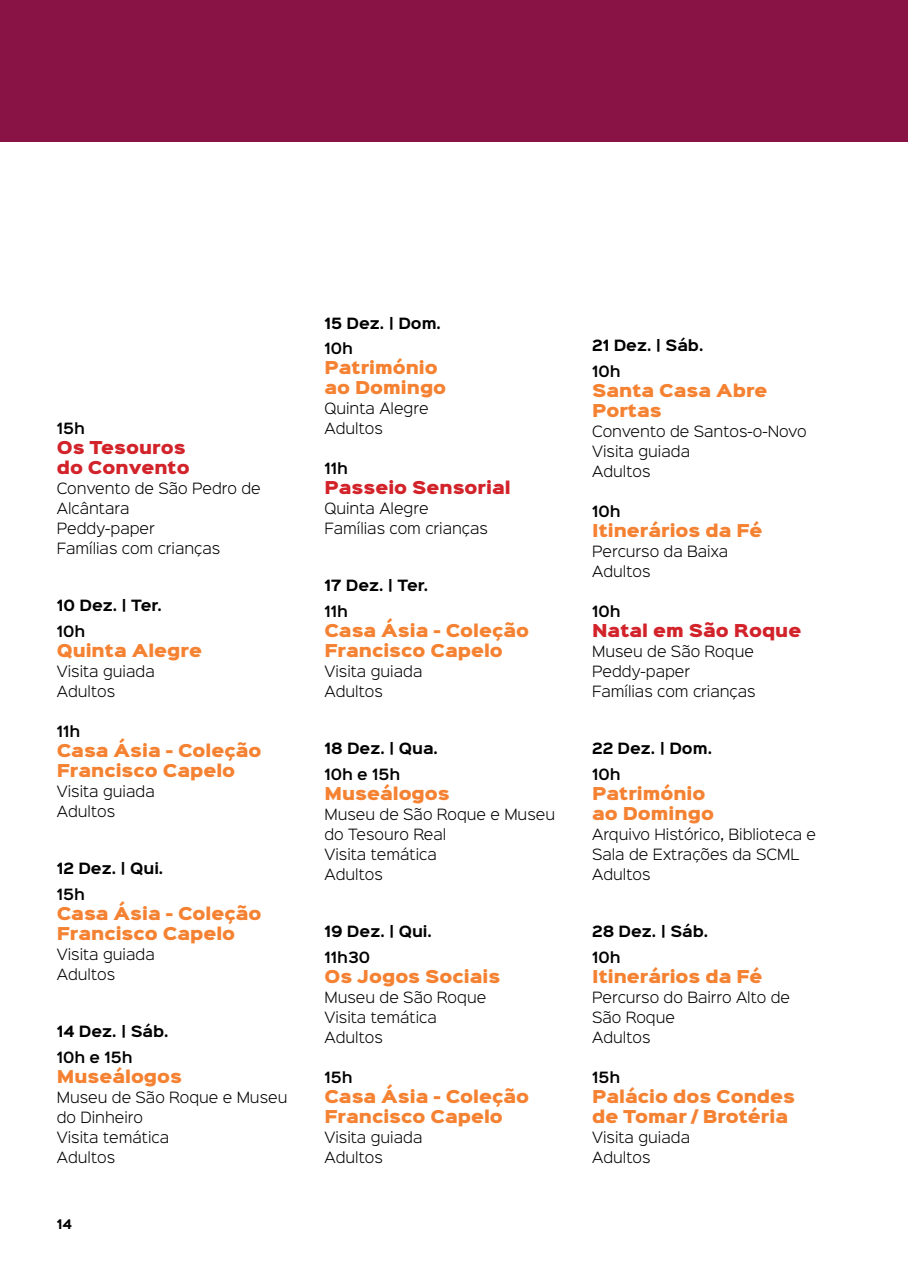
<style>
.page{position:relative;width:908px;height:1276px;background:#fff}
.page>*{position:absolute;margin:0;border:0;box-sizing:border-box;transform-origin:0 0}
.t1{font:16px/20px "Sinkin Sans 900 X Black";color:#f58232}
.t2{font:16px/20px "Sinkin Sans 900 X Black";color:#d2232a}
.t3{font:300 14px/20px "Sinkin Sans 300";color:#000}
.t4{font:700 14px "Sinkin Sans 700";color:#000}
.t5{font:600 14px "Sinkin Sans 600";color:#000}
.t6{font:700 12px "Sinkin Sans 700";color:#000}
</style>
<div class="page">
<div style="left:0;top:0;width:907px;height:142px;background:#891345"></div>
<p class="t5" style="left:57px;top:416px;width:30px">15h</p>
<p class="t2" style="left:57px;top:439px;width:134px">Os Tesouros do Convento</p>
<p class="t3" style="left:57px;top:478px;width:205px">Convento de São Pedro de<br>Alcântara<br>Peddy-paper<br>Famílias com crianças</p>
<p class="t4" style="left:57px;top:598px;width:107px">10 Dez. | Ter.</p>
<p class="t5" style="left:57px;top:619px;width:30px">10h</p>
<p class="t1" style="left:57px;top:641px;width:147px">Quinta Alegre</p>
<p class="t3" style="left:57px;top:660px;width:99px">Visita guiada<br>Adultos</p>
<p class="t5" style="left:57px;top:719px;width:25px">11h</p>
<p class="t1" style="left:57px;top:741px;width:206px">Casa Ásia - Coleção<br>Francisco Capelo</p>
<p class="t3" style="left:57px;top:780px;width:99px">Visita guiada<br>Adultos</p>
<p class="t4" style="left:57px;top:861px;width:108px">12 Dez. | Qui.</p>
<p class="t5" style="left:57px;top:882px;width:30px">15h</p>
<p class="t1" style="left:57px;top:904px;width:206px">Casa Ásia - Coleção<br>Francisco Capelo</p>
<p class="t3" style="left:57px;top:943px;width:99px">Visita guiada<br>Adultos</p>
<p class="t4" style="left:57px;top:1024px;width:113px">14 Dez. | Sáb.</p>
<p class="t5" style="left:57px;top:1044px;width:77px">10h e 15h</p>
<p class="t1" style="left:57px;top:1067px;width:127px">Museálogos</p>
<p class="t3" style="left:57px;top:1086px;width:232px">Museu de São Roque e Museu do Dinheiro<br>Visita temática<br>Adultos</p>
<p class="t6" style="left:57px;top:1217px;width:17px">14</p>
<p class="t4" style="left:324px;top:315px;width:118px">15 Dez. | Dom.</p>
<p class="t5" style="left:324px;top:336px;width:30px">10h</p>
<p class="t1" style="left:324px;top:359px;width:123px">Património ao Domingo</p>
<p class="t3" style="left:324px;top:398px;width:106px">Quinta Alegre<br>Adultos</p>
<p class="t5" style="left:324px;top:456px;width:25px">11h</p>
<p class="t2" style="left:324px;top:479px;width:188px">Passeio Sensorial</p>
<p class="t3" style="left:324px;top:498px;width:165px">Quinta Alegre<br>Famílias com crianças</p>
<p class="t4" style="left:324px;top:578px;width:105px">17 Dez. | Ter.</p>
<p class="t5" style="left:324px;top:599px;width:25px">11h</p>
<p class="t1" style="left:324px;top:621px;width:206px">Casa Ásia - Coleção<br>Francisco Capelo</p>
<p class="t3" style="left:324px;top:660px;width:99px">Visita guiada<br>Adultos</p>
<p class="t4" style="left:324px;top:741px;width:115px">18 Dez. | Qua.</p>
<p class="t5" style="left:324px;top:762px;width:77px">10h e 15h</p>
<p class="t1" style="left:324px;top:784px;width:127px">Museálogos</p>
<p class="t3" style="left:324px;top:803px;width:232px">Museu de São Roque e Museu do Tesouro Real<br>Visita temática<br>Adultos</p>
<p class="t4" style="left:324px;top:924px;width:109px">19 Dez. | Qui.</p>
<p class="t5" style="left:324px;top:944px;width:47px">11h30</p>
<p class="t1" style="left:324px;top:967px;width:177px">Os Jogos Sociais</p>
<p class="t3" style="left:324px;top:986px;width:163px">Museu de São Roque<br>Visita temática<br>Adultos</p>
<p class="t5" style="left:324px;top:1064px;width:30px">15h</p>
<p class="t1" style="left:324px;top:1087px;width:206px">Casa Ásia - Coleção<br>Francisco Capelo</p>
<p class="t3" style="left:324px;top:1126px;width:99px">Visita guiada<br>Adultos</p>
<p class="t4" style="left:591px;top:338px;width:113px">21 Dez. | Sáb.</p>
<p class="t5" style="left:591px;top:359px;width:30px">10h</p>
<p class="t1" style="left:591px;top:381px;width:177px">Santa Casa Abre<br>Portas</p>
<p class="t3" style="left:591px;top:420px;width:216px">Convento de Santos-o-Novo<br>Visita guiada<br>Adultos</p>
<p class="t5" style="left:591px;top:499px;width:30px">10h</p>
<p class="t1" style="left:591px;top:521px;width:172px">Itinerários da Fé</p>
<p class="t3" style="left:591px;top:540px;width:138px">Percurso da Baixa<br>Adultos</p>
<p class="t5" style="left:591px;top:599px;width:30px">10h</p>
<p class="t2" style="left:591px;top:621px;width:211px">Natal em São Roque</p>
<p class="t3" style="left:591px;top:640px;width:165px">Museu de São Roque<br>Peddy-paper<br>Famílias com crianças</p>
<p class="t4" style="left:591px;top:741px;width:121px">22 Dez. | Dom.</p>
<p class="t5" style="left:591px;top:762px;width:30px">10h</p>
<p class="t1" style="left:591px;top:784px;width:123px">Património ao Domingo</p>
<p class="t3" style="left:591px;top:823px;width:225px">Arquivo Histórico, Biblioteca e<br>Sala de Extrações da SCML<br>Adultos</p>
<p class="t4" style="left:591px;top:924px;width:118px">28 Dez. | Sáb.</p>
<p class="t5" style="left:591px;top:944px;width:30px">10h</p>
<p class="t1" style="left:591px;top:967px;width:172px">Itinerários da Fé</p>
<p class="t3" style="left:591px;top:986px;width:199px">Percurso do Bairro Alto de<br>São Roque<br>Adultos</p>
<p class="t5" style="left:591px;top:1064px;width:30px">15h</p>
<p class="t1" style="left:591px;top:1087px;width:204px">Palácio dos Condes de Tomar / Brotéria</p>
<p class="t3" style="left:591px;top:1126px;width:99px">Visita guiada<br>Adultos</p>
</div>
